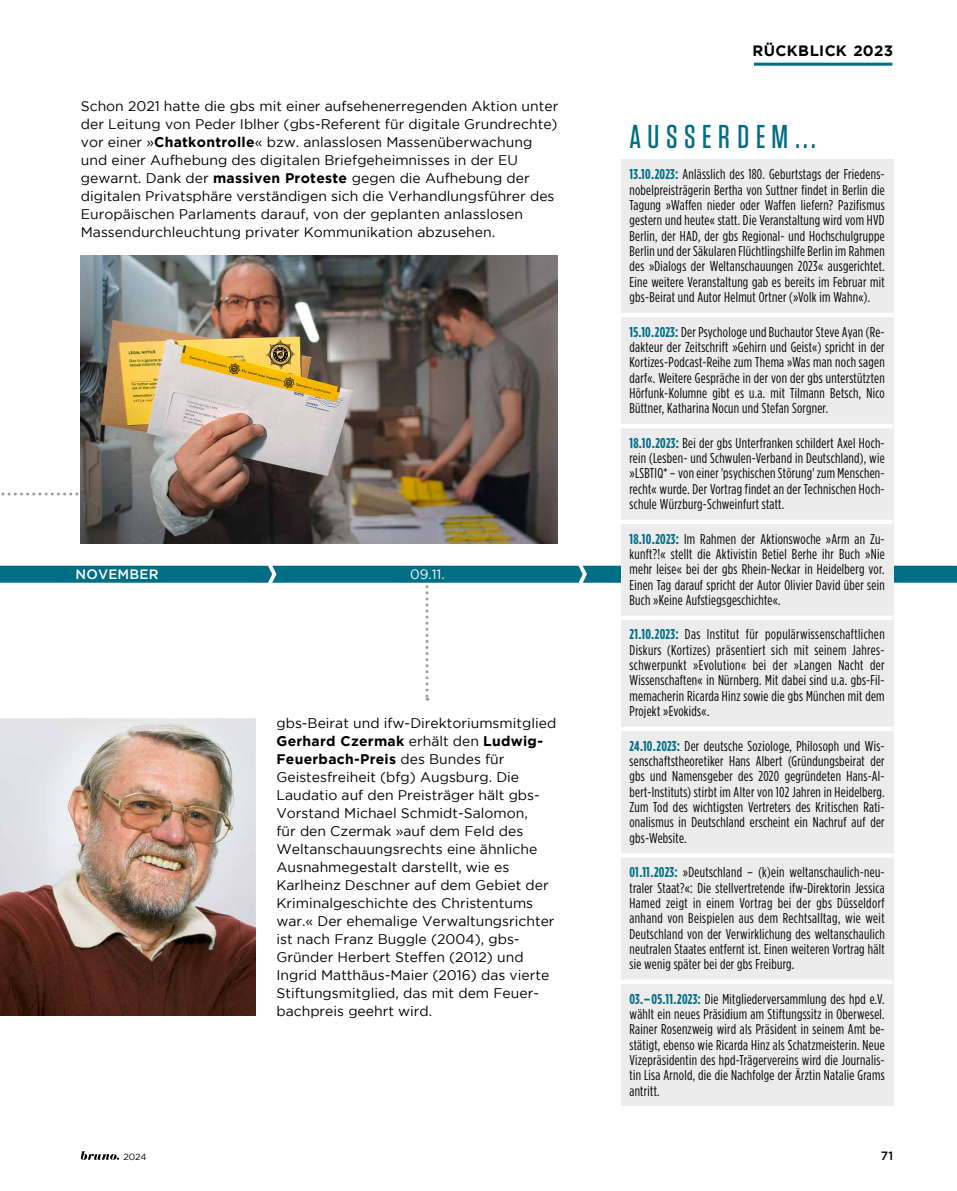
<style>
.page{position:relative;width:957px;height:1191px;background:#fff}
.page>*{position:absolute;margin:0;border:0;box-sizing:border-box;transform-origin:0 0}
.t1{font:500 33px "Tungsten";letter-spacing:.2em;color:#006e85}
.t2{font:700 15px "Gotham";letter-spacing:.025em;color:#000}
.t3{font:14.25px/15.3px "Gotham Condensed";letter-spacing:.02em;color:#000;text-align:justify}
.t4{font:13.95px/18px "Gotham";color:#000}
.t5{font:500 13.5px "Gotham";letter-spacing:.015em;color:#fff}
.t6{font:13.5px "Gotham";color:#fff}
.t7{font:500 12px "Gotham";color:#000}
.t8{font:9px "Gotham";color:#000}
.s1{font-weight:700}
.s2{font-weight:700;color:#006e85}
</style>
<div class="page">
<hr style="left:754px;top:63px;width:138px;height:3px;background:#006e85">
<svg style="left:81px;top:1151px;width:38px;height:8px"></svg>
<svg style="left:1px;top:448px;width:80px;height:47px"></svg>
<div style="left:621px;top:159px;width:272px;height:947px;background:#ececed"></div>
<hr style="left:621px;top:313px;width:272px;height:4px;background:#fff">
<hr style="left:621px;top:424px;width:272px;height:4px;background:#fff">
<hr style="left:621px;top:520px;width:272px;height:4px;background:#fff">
<div style="left:621px;top:726px;width:272px;height:5px;background:#fff"></div>
<hr style="left:621px;top:853px;width:272px;height:4px;background:#fff">
<div style="left:621px;top:979px;width:272px;height:5px;background:#fff"></div>
<svg style="left:0;top:566px;width:957px;height:134px"></svg>
<img style="left:81px;top:255px;width:476px;height:288px">
<img style="left:0;top:718px;width:255px;height:297px">
<p class="t4" style="left:81px;top:97px;width:479px">Schon 2021 hatte die gbs mit einer aufsehenerregenden Aktion unter der Leitung von Peder Iblher (gbs-Referent für digitale Grundrechte) vor einer »<span class="s1">Chatkontrolle</span>« bzw. anlasslosen Massenüberwachung und einer Aufhebung des digitalen Briefgeheimnisses in der EU gewarnt. Dank der <span class="s1">massiven Proteste</span> gegen die Aufhebung der digitalen Privatsphäre verständigen sich die Verhandlungsführer des Europäischen Parlaments darauf, von der geplanten anlasslosen Massendurchleuchtung privater Kommunikation abzusehen.</p>
<p class="t5" style="left:75px;top:566px;width:84px">NOVEMBER</p>
<p class="t6" style="left:410px;top:566px;width:36px">09.11.</p>
<p class="t4" style="left:276px;top:713px;width:281px">gbs-Beirat und ifw-Direktoriumsmitglied <span class="s1">Gerhard Czermak</span> erhält den <span class="s1">Ludwig-Feuerbach-Preis</span> des Bundes für Geistesfreiheit (bfg) Augsburg. Die Laudatio auf den Preisträger hält gbs-Vorstand Michael Schmidt-Salomon,<br>für den Czermak »auf dem Feld des Weltanschauungsrechts eine ähnliche Ausnahmegestalt darstellt, wie es Karlheinz Deschner auf dem Gebiet der Kriminalgeschichte des Christentums war.« Der ehemalige Verwaltungsrichter ist nach Franz Buggle (2004), gbs-Gründer Herbert Steffen (2012) und Ingrid Matthäus-Maier (2016) das vierte Stiftungsmitglied, das mit dem Feuer&shy;bachpreis geehrt wird.</p>
<p class="t2" style="left:752px;top:42px;width:142px">RÜCKBLICK 2023</p>
<h1 class="t1" style="left:629px;top:120px;width:188px">AUSSERDEM ...</h1>
<p class="t3" style="left:629px;top:167px;width:257px"><span class="s2">13.10.2023:</span> Anlässlich des 180. Geburtstags der Friedens&shy;nobelpreisträgerin Bertha von Suttner findet in Berlin die Tagung »Waffen nieder oder Waffen liefern? Pazifismus gestern und heute« statt. Die Veranstaltung wird vom HVD Berlin, der HAD, der gbs Regional- und Hochschulgruppe Berlin und der Säkularen Flüchtlingshilfe Berlin im Rahmen des »Dialogs der Weltanschauungen 2023« ausgerichtet.<br>Eine weitere Veranstaltung gab es bereits im Februar mit gbs-Beirat und Autor Helmut Ortner (»Volk im Wahn«).</p>
<p class="t3" style="left:629px;top:324px;width:257px"><span class="s2">15.10.2023:</span> Der Psychologe und Buchautor Steve Ayan (Re&shy;dakteur der Zeitschrift »Gehirn und Geist«) spricht in der Kortizes-Podcast-Reihe zum Thema »Was man noch sagen darf«. Weitere Gespräche in der von der gbs unterstützten Hörfunk-Kolumne gibt es u.a. mit Tilmann Betsch, Nico Büttner, Katharina Nocun und Stefan Sorgner.</p>
<p class="t3" style="left:629px;top:435px;width:257px"><span class="s2">18.10.2023:</span> Bei der gbs Unterfranken schildert Axel Hoch&shy;rein (Lesben- und Schwulen-Verband in Deutschland), wie »LSBTIQ* – von einer 'psychischen Störung' zum Menschen&shy;recht« wurde. Der Vortrag findet an der Technischen Hoch&shy;schule Würzburg-Schweinfurt statt.</p>
<p class="t3" style="left:629px;top:531px;width:257px"><span class="s2">18.10.2023:</span> Im Rahmen der Aktionswoche »Arm an Zu&shy;kunft?!« stellt die Aktivistin Betiel Berhe ihr Buch »Nie mehr leise« bei der gbs Rhein-Neckar in Heidelberg vor.<br>Einen Tag darauf spricht der Autor Olivier David über sein Buch »Keine Aufstiegsgeschichte«.</p>
<p class="t3" style="left:629px;top:626px;width:257px"><span class="s2">21.10.2023:</span> Das Institut für populärwissenschaftlichen Diskurs (Kortizes) präsentiert sich mit seinem Jahres&shy;schwerpunkt »Evolution« bei der »Langen Nacht der Wissenschaften« in Nürnberg. Mit dabei sind u.a. gbs-Fil&shy;memacherin Ricarda Hinz sowie die gbs München mit dem Projekt »Evokids«.</p>
<p class="t3" style="left:629px;top:738px;width:257px"><span class="s2">24.10.2023:</span> Der deutsche Soziologe, Philosoph und Wis&shy;senschaftstheoretiker Hans Albert (Gründungsbeirat der gbs und Namensgeber des 2020 gegründeten Hans-Al&shy;bert-Instituts) stirbt im Alter von 102 Jahren in Heidelberg.<br>Zum Tod des wichtigsten Vertreters des Kritischen Rati&shy;onalismus in Deutschland erscheint ein Nachruf auf der gbs-Website.</p>
<p class="t3" style="left:629px;top:864px;width:257px"><span class="s2">01.11.2023:</span> »Deutschland – (k)ein weltanschaulich-neu&shy;traler Staat?«: Die stellvertretende ifw-Direktorin Jessica Hamed zeigt in einem Vortrag bei der gbs Düsseldorf anhand von Beispielen aus dem Rechtsalltag, wie weit Deutschland von der Verwirklichung des weltanschaulich neutralen Staates entfernt ist. Einen weiteren Vortrag hält sie wenig später bei der gbs Freiburg.</p>
<p class="t3" style="left:629px;top:990px;width:257px"><span class="s2">03.–05.11.2023:</span> Die Mitgliederversammlung des hpd e.V. wählt ein neues Präsidium am Stiftungssitz in Oberwesel.<br>Rainer Rosenzweig wird als Präsident in seinem Amt be&shy;stätigt, ebenso wie Ricarda Hinz als Schatzmeisterin. Neue Vizepräsidentin des hpd-Trägervereins wird die Journalis&shy;tin Lisa Arnold, die die Nachfolge der Ärztin Natalie Grams antritt.</p>
<p class="t8" style="left:123px;top:1151px;width:25px">2024</p>
<p class="t7" style="left:880px;top:1148px;width:14px">71</p>
</div>
